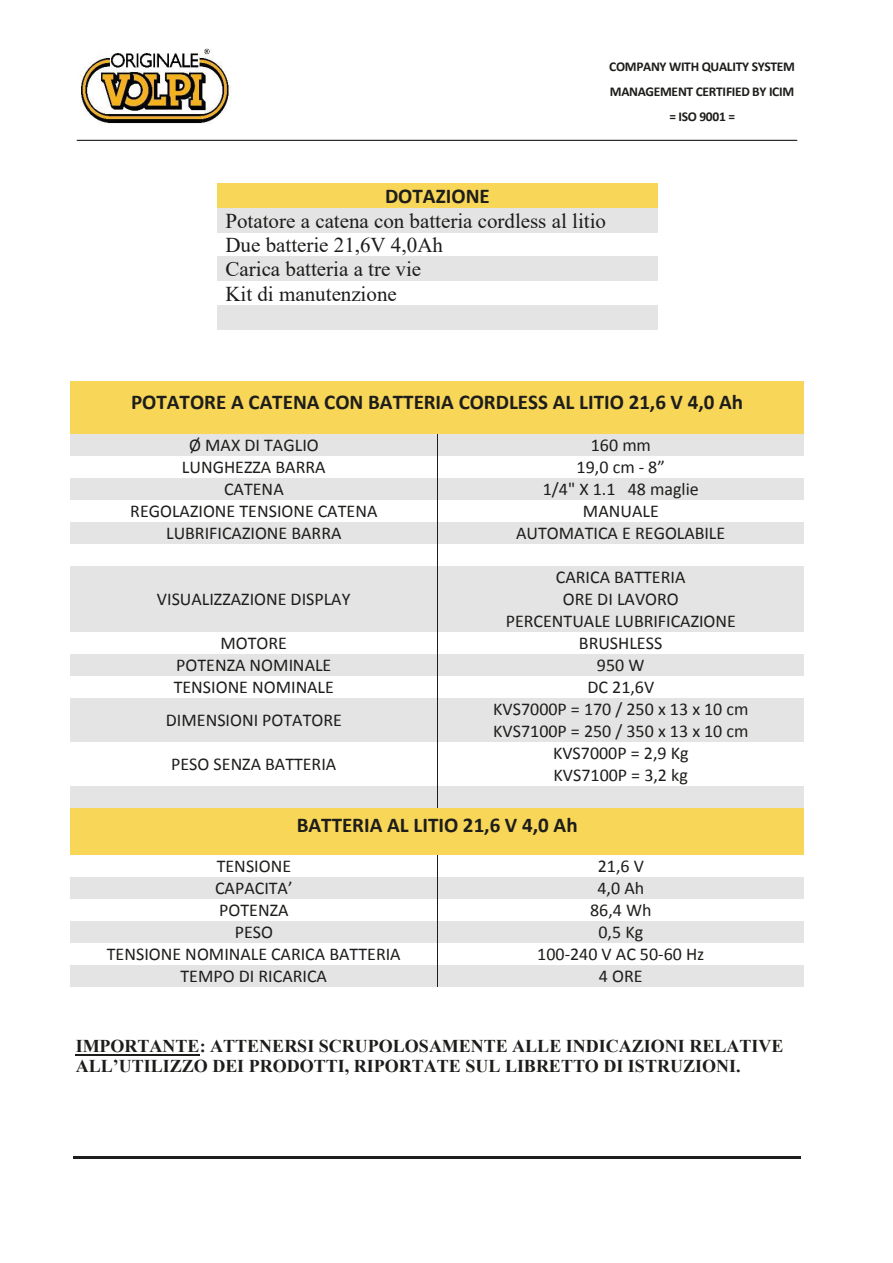
<style>
.page{position:relative;width:893px;height:1263px;background:#fff}
.page>*{position:absolute;margin:0;border:0;box-sizing:border-box;transform-origin:0 0}
.t1{font:21px/24.5px "Times New Roman";color:#1d1d1b}
.t2{font:700 21px "Calibri";color:#1d1d1b}
.t3{font:18px/21.9px "Calibri";color:#1d1d1b}
.t4{font:700 18px/20.7px "Times New Roman";color:#1d1d1b}
.t5{font:700 13.5px/24.6px "Calibri";letter-spacing:-.025em;color:#1d1d1b;text-align:center}
.s1{font-family:"Calibri";font-weight:700}
</style>
<div class="page">
<hr style="left:74px;top:1156px;width:727px;height:2px;background:#1d1d1b">
<img style="left:80px;top:48px;width:151px;height:77px">
<div style="left:217px;top:183px;width:440px;height:25px;background:#f8d658"></div>
<div style="left:217px;top:208px;width:440px;height:25px;background:#e4e4e4"></div>
<div style="left:217px;top:257px;width:440px;height:24px;background:#e4e4e4"></div>
<div style="left:217px;top:305px;width:440px;height:24px;background:#e4e4e4"></div>
<hr style="left:76px;top:1054px;width:124px;height:1px;background:#1d1d1b">
<div style="left:70px;top:381px;width:734px;height:53px;background:#f8d658"></div>
<div style="left:70px;top:434px;width:367px;height:22px;background:#e4e4e4"></div>
<div style="left:438px;top:434px;width:366px;height:22px;background:#e4e4e4"></div>
<div style="left:70px;top:478px;width:367px;height:22px;background:#e4e4e4"></div>
<div style="left:438px;top:478px;width:366px;height:22px;background:#e4e4e4"></div>
<div style="left:70px;top:522px;width:367px;height:22px;background:#e4e4e4"></div>
<div style="left:438px;top:522px;width:366px;height:22px;background:#e4e4e4"></div>
<svg style="left:437px;top:434px;width:1px;height:132px"></svg>
<div style="left:70px;top:566px;width:367px;height:66px;background:#e4e4e4"></div>
<div style="left:438px;top:566px;width:366px;height:66px;background:#e4e4e4"></div>
<hr style="left:437px;top:566px;width:1px;height:66px;background:#1d1d1b">
<div style="left:70px;top:654px;width:367px;height:22px;background:#e4e4e4"></div>
<div style="left:438px;top:654px;width:366px;height:22px;background:#e4e4e4"></div>
<svg style="left:437px;top:632px;width:1px;height:66px"></svg>
<div style="left:70px;top:698px;width:367px;height:44px;background:#e4e4e4"></div>
<div style="left:438px;top:698px;width:366px;height:44px;background:#e4e4e4"></div>
<hr style="left:437px;top:698px;width:1px;height:44px;background:#1d1d1b">
<hr style="left:437px;top:742px;width:1px;height:44px;background:#1d1d1b">
<div style="left:70px;top:786px;width:367px;height:22px;background:#e4e4e4"></div>
<div style="left:438px;top:786px;width:366px;height:22px;background:#e4e4e4"></div>
<svg style="left:437px;top:786px;width:1px;height:22px"></svg>
<div style="left:70px;top:808px;width:734px;height:47px;background:#f8d658"></div>
<div style="left:70px;top:877px;width:367px;height:22px;background:#e4e4e4"></div>
<div style="left:438px;top:877px;width:366px;height:22px;background:#e4e4e4"></div>
<div style="left:70px;top:921px;width:367px;height:21px;background:#e4e4e4"></div>
<div style="left:438px;top:921px;width:366px;height:21px;background:#e4e4e4"></div>
<div style="left:70px;top:964px;width:367px;height:22px;background:#e4e4e4"></div>
<div style="left:438px;top:964px;width:366px;height:22px;background:#e4e4e4"></div>
<svg style="left:437px;top:855px;width:1px;height:131px"></svg>
<p class="t5" style="left:609px;top:54px;width:187px">COMPANY WITH QUALITY SYSTEM<br>MANAGEMENT CERTIFIED BY ICIM = ISO 9001 =</p>
<p class="t4" style="left:77px;top:121px;width:721px">________________________________________________________________________________</p>
<p class="t1" style="left:225px;top:183px;width:382px;text-indent:160px"><span class="s1">DOTAZIONE<br></span>Potatore a catena con batteria cordless al litio<br>Due batterie 21,6V 4,0Ah<br>Carica batteria a tre vie<br>Kit di manutenzione</p>
<p class="t2" style="left:131px;top:388px;width:614px">POTATORE A CATENA CON BATTERIA CORDLESS AL LITIO 21,6 V 4,0 Ah</p>
<p class="t3" style="left:189px;top:435px;width:131px">Ø MAX DI TAGLIO</p>
<p class="t3" style="left:591px;top:435px;width:62px">160 mm</p>
<p class="t3" style="left:182px;top:457px;width:145px">LUNGHEZZA BARRA</p>
<p class="t3" style="left:577px;top:457px;width:90px">19,0 cm - 8”</p>
<p class="t3" style="left:224px;top:478px;width:61px">CATENA</p>
<p class="t3" style="left:543px;top:478px;width:158px">1/4" X 1.1 48 maglie</p>
<p class="t3" style="left:130px;top:500px;width:249px">REGOLAZIONE TENSIONE CATENA</p>
<p class="t3" style="left:583px;top:500px;width:77px">MANUALE</p>
<p class="t3" style="left:166px;top:522px;width:177px">LUBRIFICAZIONE BARRA</p>
<p class="t3" style="left:516px;top:522px;width:211px">AUTOMATICA E REGOLABILE</p>
<p class="t3" style="left:157px;top:588px;width:195px">VISUALIZZAZIONE DISPLAY</p>
<p class="t3" style="left:506px;top:566px;width:232px;text-align:center">CARICA BATTERIA<br>ORE DI LAVORO<br>PERCENTUALE LUBRIFICAZIONE</p>
<p class="t3" style="left:220px;top:632px;width:68px">MOTORE</p>
<p class="t3" style="left:579px;top:632px;width:85px">BRUSHLESS</p>
<p class="t3" style="left:176px;top:654px;width:157px">POTENZA NOMINALE</p>
<p class="t3" style="left:597px;top:654px;width:49px">950 W</p>
<p class="t3" style="left:174px;top:676px;width:162px">TENSIONE NOMINALE</p>
<p class="t3" style="left:587px;top:676px;width:68px">DC 21,6V</p>
<p class="t3" style="left:166px;top:709px;width:178px">DIMENSIONI POTATORE</p>
<p class="t3" style="left:493px;top:698px;width:257px">KVS7000P = 170 / 250 x 13 x 10 cm<br>KVS7100P = 250 / 350 x 13 x 10 cm</p>
<p class="t3" style="left:171px;top:753px;width:167px">PESO SENZA BATTERIA</p>
<p class="t3" style="left:553px;top:742px;width:137px">KVS7000P = 2,9 Kg<br>KVS7100P = 3,2 kg</p>
<p class="t2" style="left:297px;top:812px;width:282px">BATTERIA AL LITIO 21,6 V 4,0 Ah</p>
<p class="t3" style="left:217px;top:855px;width:76px">TENSIONE</p>
<p class="t3" style="left:598px;top:855px;width:48px">21,6 V</p>
<p class="t3" style="left:215px;top:877px;width:79px">CAPACITA’</p>
<p class="t3" style="left:597px;top:877px;width:48px">4,0 Ah</p>
<p class="t3" style="left:219px;top:899px;width:71px">POTENZA</p>
<p class="t3" style="left:590px;top:899px;width:63px">86,4 Wh</p>
<p class="t3" style="left:235px;top:921px;width:40px">PESO</p>
<p class="t3" style="left:598px;top:921px;width:46px">0,5 Kg</p>
<p class="t3" style="left:107px;top:943px;width:295px">TENSIONE NOMINALE CARICA BATTERIA</p>
<p class="t3" style="left:537px;top:943px;width:169px">100-240 V AC 50-60 Hz</p>
<p class="t3" style="left:180px;top:965px;width:148px">TEMPO DI RICARICA</p>
<p class="t3" style="left:599px;top:965px;width:45px">4 ORE</p>
<p class="t4" style="left:76px;top:1035px;width:709px">IMPORTANTE: ATTENERSI SCRUPOLOSAMENTE ALLE INDICAZIONI RELATIVE<br>ALL’UTILIZZO DEI PRODOTTI, RIPORTATE SUL LIBRETTO DI ISTRUZIONI.</p>
</div>
